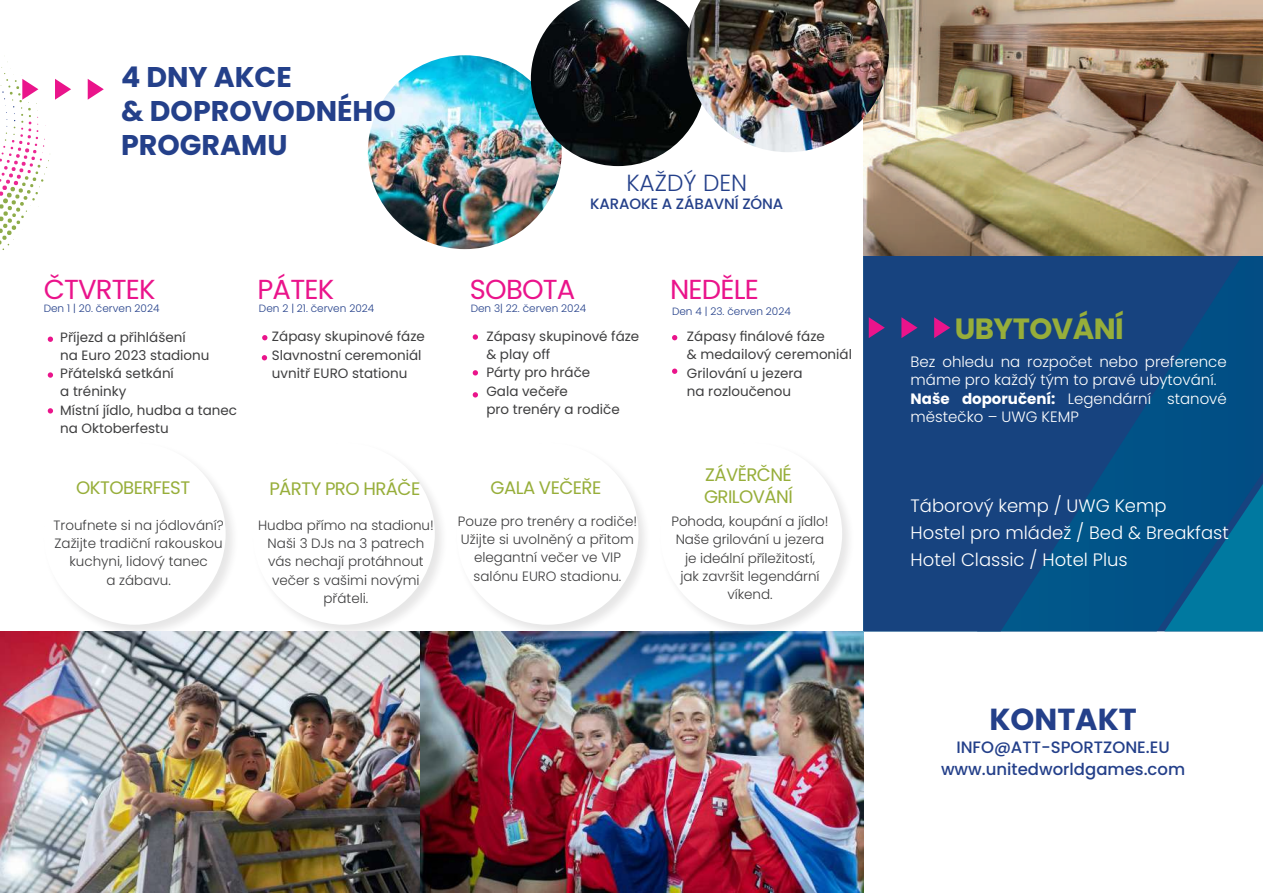
<style>
.page{position:relative;width:1263px;height:893px;background:#fff}
.page>*{position:absolute;margin:0;border:0;box-sizing:border-box;transform-origin:0 0}
.t1{font:700 30.45px "Poppins";color:#24408a}
.t2{font:700 29.25px "Poppins";letter-spacing:-.02em;color:#97ae3a}
.t3{font:700 28.5px/34.2px "Poppins";color:#24408a}
.t4{font:27.45px "Poppins";letter-spacing:-.03em;color:#ea148b}
.t5{font:300 23.25px "Poppins";color:#24408a}
.t6{font:18.15px/21.8px "Poppins";letter-spacing:-.03em;color:#97ae3a}
.t7{font:300 18px/27px "Poppins";color:#fff}
.t8{font:500 16.5px/22.4px "Poppins";color:#24408a;text-align:center}
.t9{font:300 15px/18.3px "Poppins";color:#fff}
.t10{font:500 15px "Poppins";letter-spacing:-.01em;color:#24408a}
.t11{font:300 13.5px/18.3px "Poppins";color:#3e3e3f;text-align:center}
.t12{font:13.5px/18.3px "Poppins";color:#3e3e3f}
.t13{font:300 10.5px "Poppins";color:#24408a}
.s1{font-weight:700}
</style>
<div class="page">
<svg style="left:863px;top:256px;width:400px;height:375px;fill:#17437f"></svg>
<svg style="left:1164px;top:484px;width:99px;height:147px"></svg>
<svg style="left:672px;top:335px;width:5px;height:5px"></svg>
<svg style="left:672px;top:369px;width:5px;height:5px"></svg>
<svg style="left:473px;top:392px;width:5px;height:5px"></svg>
<svg style="left:473px;top:334px;width:5px;height:6px"></svg>
<svg style="left:473px;top:370px;width:5px;height:5px"></svg>
<svg style="left:262px;top:355px;width:5px;height:5px"></svg>
<svg style="left:262px;top:335px;width:5px;height:5px"></svg>
<svg style="left:48px;top:337px;width:5px;height:5px"></svg>
<svg style="left:48px;top:372px;width:5px;height:6px"></svg>
<svg style="left:48px;top:408px;width:5px;height:6px"></svg>
<div style="left:251px;top:441px;width:197px;height:197px;background:#231f20;opacity:.11"></div>
<div style="left:253px;top:443px;width:182px;height:182px;background:#fff;border-radius:50%"></div>
<div style="left:658px;top:441px;width:197px;height:197px;background:#231f20;opacity:.11"></div>
<div style="left:660px;top:443px;width:182px;height:182px;background:#fff;border-radius:50%"></div>
<img style="left:863px;top:0;width:400px;height:256px">
<svg style="left:869px;top:317px;width:16px;height:21px"></svg>
<svg style="left:901px;top:317px;width:16px;height:21px"></svg>
<svg style="left:934px;top:317px;width:16px;height:21px"></svg>
<svg style="left:0;top:61px;width:71px;height:189px"></svg>
<svg style="left:88px;top:79px;width:16px;height:21px"></svg>
<img style="left:368px;top:55px;width:194px;height:194px;border-radius:97px">
<img style="left:531px;top:0;width:156px;height:166px">
<div style="left:42px;top:441px;width:197px;height:197px;background:#231f20;opacity:.11"></div>
<div style="left:44px;top:443px;width:182px;height:182px;background:#fff;border-radius:50%"></div>
<div style="left:455px;top:441px;width:197px;height:197px;background:#231f20;opacity:.11"></div>
<div style="left:456px;top:443px;width:182px;height:182px;background:#fff;border-radius:50%"></div>
<img style="left:687px;top:0;width:202px;height:152px">
<img style="left:0;top:631px;width:863px;height:262px">
<h3 class="t3" style="left:121px;top:60px;width:276px">4 DNY AKCE<br>&amp; DOPROVODNÉHO<br>PROGRAMU</h3>
<h3 class="t4" style="left:44px;top:273px;width:113px">ČTVRTEK</h3>
<p class="t13" style="left:44px;top:302px;width:117px">Den 1 | 20. červen 2024</p>
<p class="t12" style="left:60px;top:328px;width:178px">Příjezd a přihlášení<br>na Euro 2023 stadionu<br>Přátelská setkání<br>a tréninky<br>Místní jídlo, hudba a tanec na Oktoberfestu</p>
<h3 class="t6" style="left:76px;top:477px;width:115px">OKTOBERFEST</h3>
<p class="t11" style="left:54px;top:516px;width:172px">Troufnete si na jódlování?<br>Zažijte tradiční rakouskou kuchyni, lidový tanec<br>a zábavu.</p>
<h3 class="t4" style="left:258px;top:273px;width:78px">PÁTEK</h3>
<p class="t13" style="left:259px;top:303px;width:117px">Den 2 | 21. červen 2024</p>
<p class="t12" style="left:272px;top:328px;width:154px">Zápasy skupinové fáze<br>Slavnostní ceremoniál uvnitř EURO stationu</p>
<h3 class="t6" style="left:269px;top:477px;width:152px">PÁRTY PRO HRÁČE</h3>
<p class="t11" style="left:258px;top:516px;width:177px">Hudba přímo na stadionu!<br>Naši 3 DJs na 3 patrech vás nechají protáhnout večer s vašimi novými přáteli.</p>
<h3 class="t5" style="left:626px;top:169px;width:122px">KAŽDÝ DEN</h3>
<p class="t10" style="left:590px;top:195px;width:195px">KARAOKE A ZÁBAVNÍ ZÓNA</p>
<h3 class="t4" style="left:470px;top:273px;width:107px">SOBOTA</h3>
<h3 class="t4" style="left:670px;top:273px;width:90px">NEDĚLE</h3>
<p class="t13" style="left:471px;top:302px;width:117px">Den 3| 22. červen 2024</p>
<p class="t12" style="left:486px;top:327px;width:154px">Zápasy skupinové fáze &amp; play off<br>Párty pro hráče<br>Gala večeře<br>pro trenéry a rodiče</p>
<h3 class="t6" style="left:490px;top:477px;width:112px">GALA VEČEŘE</h3>
<p class="t11" style="left:458px;top:512px;width:181px">Pouze pro trenéry a rodiče!<br>Užijte si uvolněný a přitom elegantní večer ve VIP salónu EURO stadionu.</p>
<p class="t13" style="left:672px;top:305px;width:120px">Den 4 | 23. červen 2024</p>
<p class="t12" style="left:687px;top:327px;width:167px">Zápasy finálové fáze<br>&amp; medailový ceremoniál<br>Grilování u jezera<br>na rozloučenou</p>
<h3 class="t6" style="left:704px;top:464px;width:90px">ZÁVĚRČNÉ<br>GRILOVÁNÍ</h3>
<p class="t11" style="left:671px;top:512px;width:159px">Pohoda, koupání a jídlo!<br>Naše grilování u jezera je ideální příležitostí,<br>jak završit legendární víkend.</p>
<h2 class="t2" style="left:955px;top:312px;width:171px">UBYTOVÁNÍ</h2>
<p class="t9" style="left:910px;top:353px;width:318px">Bez ohledu na rozpočet nebo preference máme pro každý tým to pravé ubytování.<br><span class="s1">Naše doporučení:</span> Legendární stanové městečko – UWG KEMP</p>
<h3 class="t7" style="left:910px;top:492px;width:320px">Táborový kemp / UWG Kemp<br>Hostel pro mládež / Bed &amp; Breakfast<br>Hotel Classic / Hotel Plus</h3>
<h1 class="t1" style="left:989px;top:702px;width:149px">KONTAKT</h1>
<p class="t8" style="left:941px;top:736px;width:246px">INFO@ATT-SPORTZONE.EU www.unitedworldgames.com</p>
</div>
